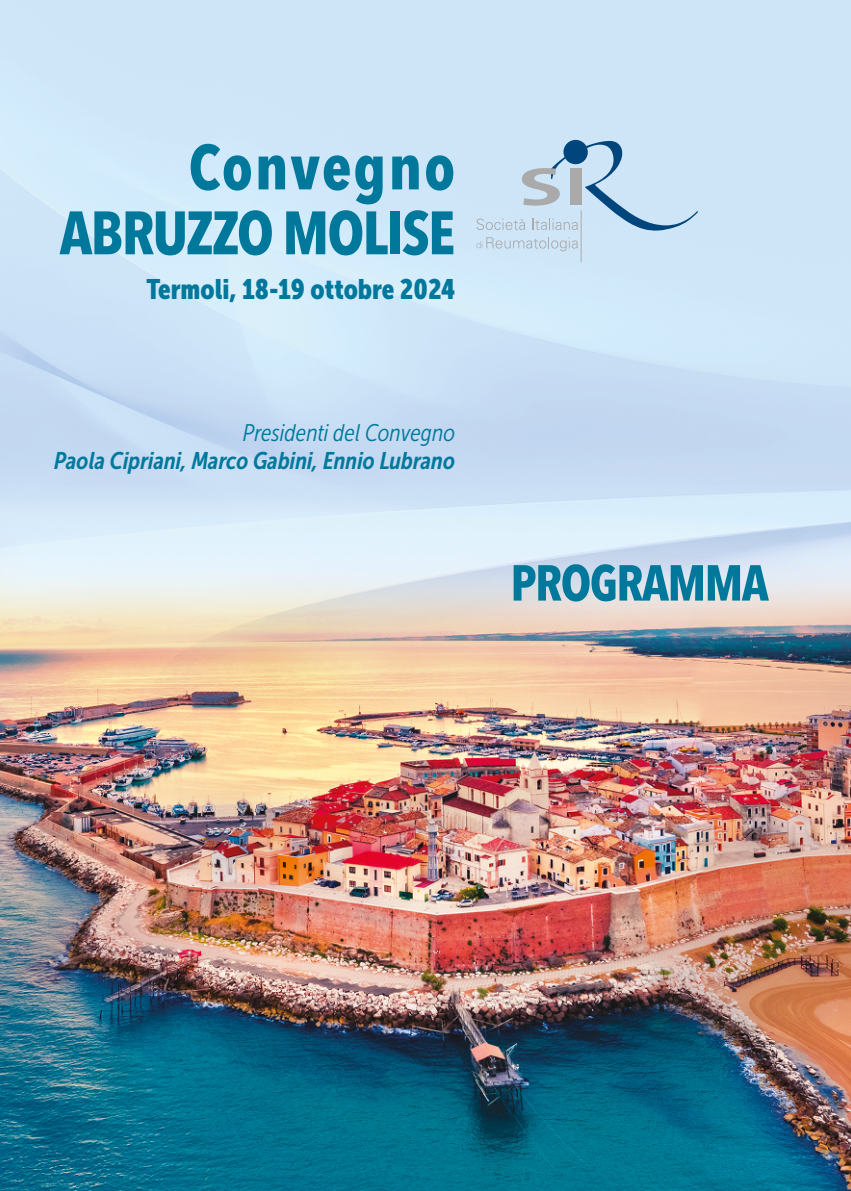
<style>
.page{position:relative;width:851px;height:1191px;background:#fff}
.page>*{position:absolute;margin:0;border:0;box-sizing:border-box;transform-origin:0 0}
.t1{font:700 62.8px "Avenir Next Condensed";letter-spacing:.03em;color:#00789c}
.t2{font:700 60.6px "Avenir Next Condensed";letter-spacing:-.03em;color:#00789c}
.t3{font:700 50px "Avenir Next Condensed";letter-spacing:-.03em;color:#00789c}
.t4{font:28px "Museo Sans Cond 900";color:#00789c}
.t5{font:italic 24px "Museo Sans Cond 700";color:#00789c}
.t6{font:italic 24px "Museo Sans Cond 300";color:#00789c}
</style>
<div class="page">
<img style="left:0;top:0;width:850px;height:1191px">
<svg style="left:476px;top:141px;width:221px;height:90px;background:#bad3e8"></svg>
<hr style="left:580px;top:210px;width:1px;height:52px;background:#aaa">
<svg style="left:476px;top:237px;width:101px;height:14px"></svg>
<h1 class="t1" style="left:188px;top:129px;width:268px">Convegno</h1>
<h2 class="t2" style="left:59px;top:196px;width:397px">ABRUZZO MOLISE</h2>
<p class="t4" style="left:147px;top:273px;width:310px">Termoli, 18-19 ottobre 2024</p>
<p class="t6" style="left:243px;top:419px;width:214px">Presidenti del Convegno</p>
<p class="t5" style="left:54px;top:447px;width:402px">Paola Cipriani, Marco Gabini, Ennio Lubrano</p>
<h3 class="t3" style="left:510px;top:552px;width:260px">PROGRAMMA</h3>
</div>
